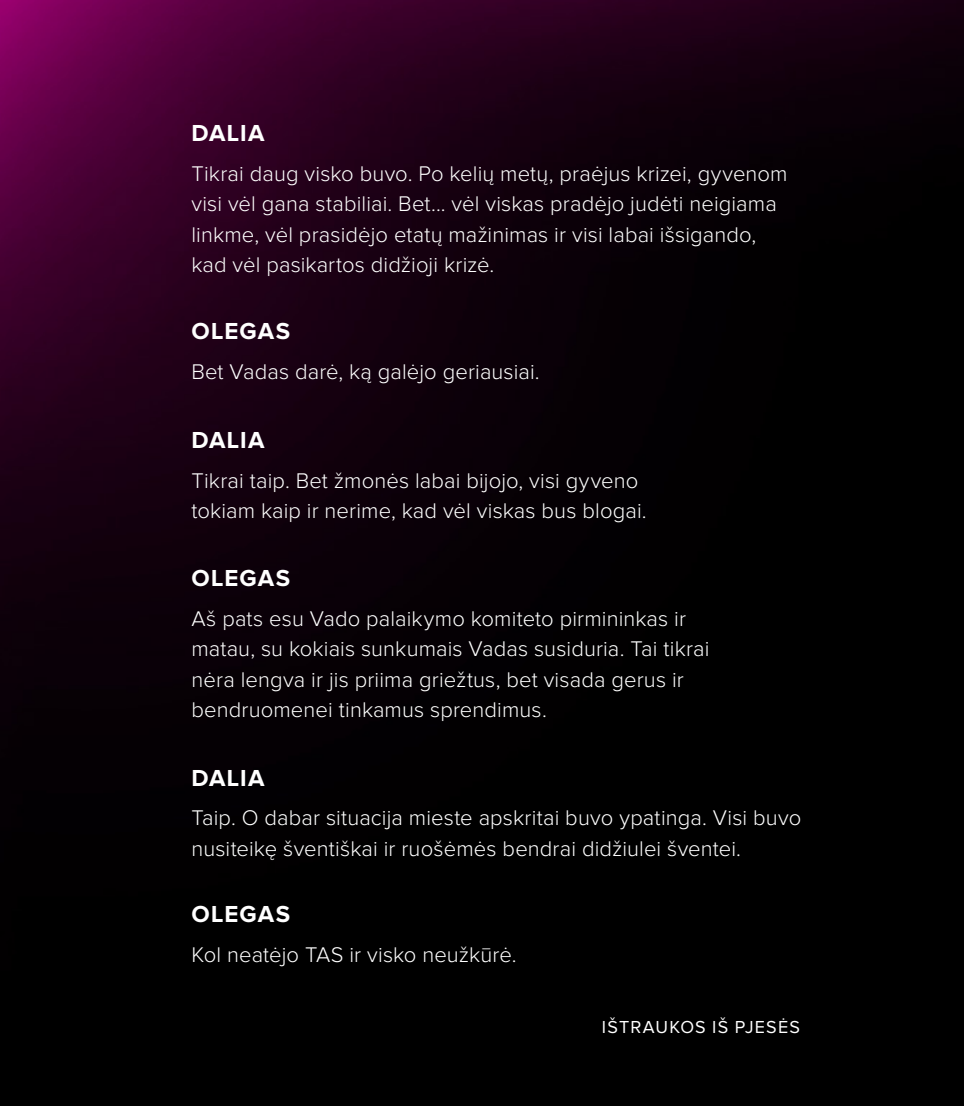
<style>
.page{position:relative;width:964px;height:1106px;background:#fff}
.page>*{position:absolute;margin:0;border:0;box-sizing:border-box;transform-origin:0 0}
.t1{font:700 24px "Proxima Nova";letter-spacing:.05em;color:#fff}
.t2{font:300 22px/30.4px "Proxima Nova";letter-spacing:.005em;color:#fff}
.t3{font:18px "Proxima Nova";letter-spacing:.065em;color:#fff}
</style>
<div class="page">
<img style="left:0;top:0;width:964px;height:1106px">
<p class="t1" style="left:191px;top:122px;width:74px">DALIA</p>
<p class="t2" style="left:191px;top:159px;width:598px">Tikrai daug visko buvo. Po kelių metų, praėjus krizei, gyvenom visi vėl gana stabiliai. Bet... vėl viskas pradėjo judėti neigiama linkme, vėl prasidėjo etatų mažinimas ir visi labai išsigando, kad vėl pasikartos didžioji krizė.</p>
<p class="t1" style="left:191px;top:320px;width:100px">OLEGAS</p>
<p class="t2" style="left:191px;top:357px;width:350px">Bet Vadas darė, ką galėjo geriausiai.</p>
<p class="t1" style="left:191px;top:429px;width:74px">DALIA</p>
<p class="t2" style="left:191px;top:466px;width:457px">Tikrai taip. Bet žmonės labai bijojo, visi gyveno tokiam kaip ir nerime, kad vėl viskas bus blogai.</p>
<p class="t1" style="left:191px;top:567px;width:100px">OLEGAS</p>
<p class="t2" style="left:191px;top:604px;width:520px">Aš pats esu Vado palaikymo komiteto pirmininkas ir matau, su kokiais sunkumais Vadas susiduria. Tai tikrai nėra lengva ir jis priima griežtus, bet visada gerus ir bendruomenei tinkamus sprendimus.</p>
<p class="t1" style="left:191px;top:766px;width:74px">DALIA</p>
<p class="t2" style="left:191px;top:804px;width:611px">Taip. O dabar situacija mieste apskritai buvo ypatinga. Visi buvo nusiteikę šventiškai ir ruošėmės bendrai didžiulei šventei.</p>
<p class="t1" style="left:191px;top:903px;width:100px">OLEGAS</p>
<p class="t2" style="left:191px;top:940px;width:327px">Kol neatėjo TAS ir visko neužkūrė.</p>
<p class="t3" style="left:602px;top:1019px;width:200px">IŠTRAUKOS IŠ PJESĖS</p>
</div>
